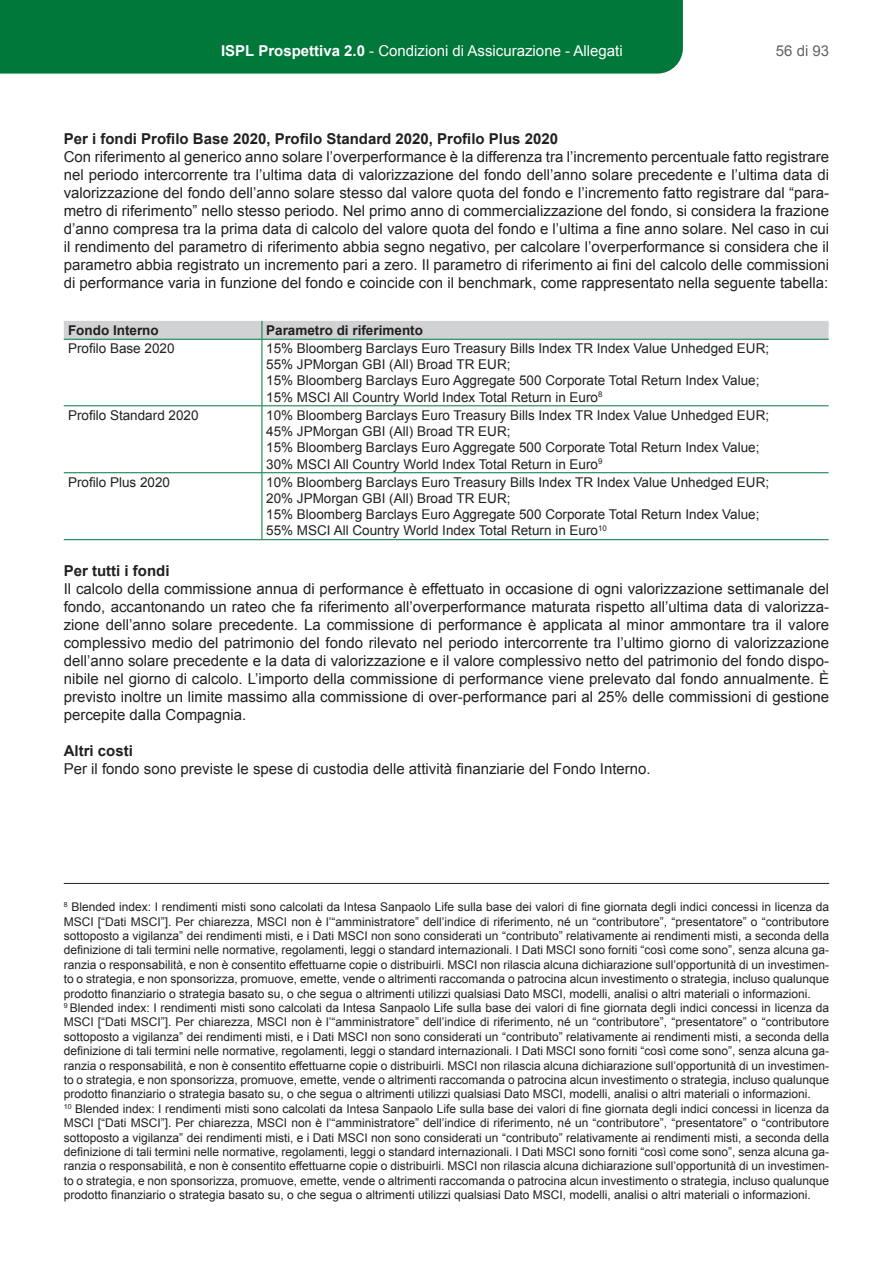
<style>
.page{position:relative;width:893px;height:1263px;background:#fff}
.page>*{position:absolute;margin:0;border:0;box-sizing:border-box;transform-origin:0 0}
.t1{font:15px/18px "Arial";color:#231f20;text-align:justify}
.t2{font:15px "Arial MT2";color:#231f20}
.t3{font:15px "Arial Bold MT3";color:#231f20}
.t4{font:15px "Arial MT4";color:#fff}
.t5{font:700 15px "Arial";color:#231f20}
.t6{font:15px "Arial";color:#636366}
.t7{font:13.5px/16.2px "Arial";color:#231f20}
.t8{font:13.5px "Arial MT2";color:#231f20}
.t9{font:13.5px "Arial Bold MT3";color:#231f20}
.t10{font:700 13.5px "Arial";color:#231f20}
.t11{font:12px/14.4px "Arial";color:#231f20}
.t12{font:12px/14.4px "Arial MT2";color:#231f20}
.s1{font-family:"Arial Bold MT4"}
.s2{font-family:"Arial"}
</style>
<div class="page">
<hr style="left:64px;top:405px;width:198px;height:1px;background:#00783a">
<hr style="left:64px;top:472px;width:198px;height:1px;background:#00783a">
<hr style="left:64px;top:539px;width:198px;height:1px;background:#00783a">
<hr style="left:64px;top:339px;width:198px;height:1px;background:#00783a">
<div style="left:64px;top:321px;width:765px;height:18px;background:#d1d2d4"></div>
<hr style="left:262px;top:339px;width:567px;height:1px;background:#00783a">
<hr style="left:262px;top:340px;width:1px;height:65px;background:#00783a">
<hr style="left:262px;top:405px;width:567px;height:1px;background:#00783a">
<hr style="left:262px;top:406px;width:1px;height:66px;background:#00783a">
<hr style="left:262px;top:472px;width:567px;height:1px;background:#00783a">
<hr style="left:262px;top:473px;width:1px;height:66px;background:#00783a">
<hr style="left:262px;top:539px;width:567px;height:1px;background:#00783a">
<hr style="left:64px;top:883px;width:765px;height:1px;background:#231f20">
<div style="left:0;top:0;width:683px;height:74px;background:#00783a"></div>
<p class="t4" style="left:221px;top:41px;width:403px"><span class="s1">ISPL Prospettiva 2.0</span> - Condizioni di Assicurazione - Allegati</p>
<p class="t6" style="left:776px;top:41px;width:55px">56 di 93</p>
<p class="t3" style="left:64px;top:129px;width:496px">Per i fondi Profilo Base 2020, Profilo Standard 2020, Profilo Plus 2020</p>
<p class="t1" style="left:64px;top:148px;width:767px">Con riferimento al generico anno solare l’overperformance è la differenza tra l’incremento percentuale fatto registrare nel periodo intercorrente tra l’ultima data di valorizzazione del fondo dell’anno solare precedente e l’ultima data di valorizzazione del fondo dell’anno solare stesso dal valore quota del fondo e l’incremento fatto registrare dal “para&shy;metro di riferimento” nello stesso periodo. Nel primo anno di commercializzazione del fondo, si considera la frazione</p>
<p class="t2" style="left:64px;top:219px;width:767px">d’anno compresa tra la prima data di calcolo del valore quota del fondo e l’ultima a fine anno solare. Nel caso in cui</p>
<p class="t1" style="left:64px;top:238px;width:767px">il rendimento del parametro di riferimento abbia segno negativo, per calcolare l’overperformance si considera che il</p>
<p class="t2" style="left:64px;top:255px;width:767px">parametro abbia registrato un incremento pari a zero. Il parametro di riferimento ai fini del calcolo delle commissioni</p>
<p class="t1" style="left:64px;top:274px;width:766px">di performance varia in funzione del fondo e coincide con il benchmark, come rappresentato nella seguente tabella:</p>
<p class="t10" style="left:68px;top:321px;width:92px">Fondo Interno</p>
<p class="t9" style="left:266px;top:321px;width:158px">Parametro di riferimento</p>
<p class="t8" style="left:68px;top:339px;width:108px">Profilo Base 2020</p>
<p class="t7" style="left:266px;top:340px;width:504px">15% Bloomberg Barclays Euro Treasury Bills Index TR Index Value Unhedged EUR; 55% JPMorgan GBI (All) Broad TR EUR;<br>15% Bloomberg Barclays Euro Aggregate 500 Corporate Total Return Index Value; 15% MSCI All Country World Index Total Return in Euro<sup>8</sup></p>
<p class="t8" style="left:68px;top:406px;width:132px">Profilo Standard 2020</p>
<p class="t7" style="left:266px;top:407px;width:504px">10% Bloomberg Barclays Euro Treasury Bills Index TR Index Value Unhedged EUR; 45% JPMorgan GBI (All) Broad TR EUR;<br>15% Bloomberg Barclays Euro Aggregate 500 Corporate Total Return Index Value; 30% MSCI All Country World Index Total Return in Euro<sup>9</sup></p>
<p class="t8" style="left:68px;top:473px;width:104px">Profilo Plus 2020</p>
<p class="t7" style="left:266px;top:474px;width:504px">10% Bloomberg Barclays Euro Treasury Bills Index TR Index Value Unhedged EUR; 20% JPMorgan GBI (All) Broad TR EUR;<br>15% Bloomberg Barclays Euro Aggregate 500 Corporate Total Return Index Value; 55% MSCI All Country World Index Total Return in Euro<sup>10</sup></p>
<p class="t3" style="left:64px;top:561px;width:107px">Per tutti i fondi</p>
<p class="t1" style="left:64px;top:580px;width:767px">Il calcolo della commissione annua di performance è effettuato in occasione di ogni valorizzazione settimanale del fondo, accantonando un rateo che fa riferimento all’overperformance maturata rispetto all’ultima data di valorizza&shy;zione dell’anno solare precedente. La commissione di performance è applicata al minor ammontare tra il valore complessivo medio del patrimonio del fondo rilevato nel periodo intercorrente tra l’ultimo giorno di valorizzazione dell’anno solare precedente e la data di valorizzazione e il valore complessivo netto del patrimonio del fondo dispo&shy;nibile nel giorno di calcolo. L’importo della commissione di performance viene prelevato dal fondo annualmente. È previsto inoltre un limite massimo alla commissione di over-performance pari al 25% delle commissioni di gestione percepite dalla Compagnia.</p>
<p class="t5" style="left:64px;top:741px;width:71px">Altri costi</p>
<p class="t2" style="left:64px;top:759px;width:588px">Per il fondo sono previste le spese di custodia delle attività finanziarie del Fondo Interno.</p>
<p class="t12" style="left:64px;top:900px;width:767px"><sup>8</sup> Blended index: I rendimenti misti sono calcolati da Intesa Sanpaolo Life sulla base dei valori di fine giornata degli indici concessi in licenza da</p>
<p class="t11" style="left:64px;top:914px;width:767px">MSCI [“Dati MSCI”]. Per chiarezza, MSCI non è l’“amministratore” dell’indice di riferimento, né un “contributore”, “presentatore” o “contributore sottoposto a vigilanza” dei rendimenti misti, e i Dati MSCI non sono considerati un “contributo” relativamente ai rendimenti misti, a seconda della</p>
<p class="t12" style="left:64px;top:943px;width:767px">definizione di tali termini nelle normative, regolamenti, leggi o standard internazionali. I Dati MSCI sono forniti “così come sono”, senza alcuna ga<span class="s2">-</span></p>
<p class="t11" style="left:64px;top:957px;width:767px">ranzia o responsabilità, e non è consentito effettuarne copie o distribuirli. MSCI non rilascia alcuna dichiarazione sull’opportunità di un investimen&shy;to o strategia, e non sponsorizza, promuove, emette, vende o altrimenti raccomanda o patrocina alcun investimento o strategia, incluso qualunque</p>
<p class="t12" style="left:64px;top:986px;width:767px">prodotto finanziario o strategia basato su, o che segua o altrimenti utilizzi qualsiasi Dato MSCI, modelli, analisi o altri materiali o informazioni.<br><sup>9</sup> Blended index: I rendimenti misti sono calcolati da Intesa Sanpaolo Life sulla base dei valori di fine giornata degli indici concessi in licenza da</p>
<p class="t11" style="left:64px;top:1015px;width:767px">MSCI [“Dati MSCI”]. Per chiarezza, MSCI non è l’“amministratore” dell’indice di riferimento, né un “contributore”, “presentatore” o “contributore sottoposto a vigilanza” dei rendimenti misti, e i Dati MSCI non sono considerati un “contributo” relativamente ai rendimenti misti, a seconda della</p>
<p class="t12" style="left:64px;top:1044px;width:767px">definizione di tali termini nelle normative, regolamenti, leggi o standard internazionali. I Dati MSCI sono forniti “così come sono”, senza alcuna ga<span class="s2">-</span></p>
<p class="t11" style="left:64px;top:1058px;width:767px">ranzia o responsabilità, e non è consentito effettuarne copie o distribuirli. MSCI non rilascia alcuna dichiarazione sull’opportunità di un investimen&shy;to o strategia, e non sponsorizza, promuove, emette, vende o altrimenti raccomanda o patrocina alcun investimento o strategia, incluso qualunque</p>
<p class="t12" style="left:64px;top:1087px;width:767px">prodotto finanziario o strategia basato su, o che segua o altrimenti utilizzi qualsiasi Dato MSCI, modelli, analisi o altri materiali o informazioni.<br><sup>10</sup> Blended index: I rendimenti misti sono calcolati da Intesa Sanpaolo Life sulla base dei valori di fine giornata degli indici concessi in licenza da</p>
<p class="t11" style="left:64px;top:1116px;width:767px">MSCI [“Dati MSCI”]. Per chiarezza, MSCI non è l’“amministratore” dell’indice di riferimento, né un “contributore”, “presentatore” o “contributore sottoposto a vigilanza” dei rendimenti misti, e i Dati MSCI non sono considerati un “contributo” relativamente ai rendimenti misti, a seconda della</p>
<p class="t12" style="left:64px;top:1145px;width:767px">definizione di tali termini nelle normative, regolamenti, leggi o standard internazionali. I Dati MSCI sono forniti “così come sono”, senza alcuna ga<span class="s2">-</span></p>
<p class="t11" style="left:64px;top:1159px;width:767px">ranzia o responsabilità, e non è consentito effettuarne copie o distribuirli. MSCI non rilascia alcuna dichiarazione sull’opportunità di un investimen&shy;to o strategia, e non sponsorizza, promuove, emette, vende o altrimenti raccomanda o patrocina alcun investimento o strategia, incluso qualunque</p>
<p class="t12" style="left:64px;top:1188px;width:748px">prodotto finanziario o strategia basato su, o che segua o altrimenti utilizzi qualsiasi Dato MSCI, modelli, analisi o altri materiali o informazioni.</p>
</div>
